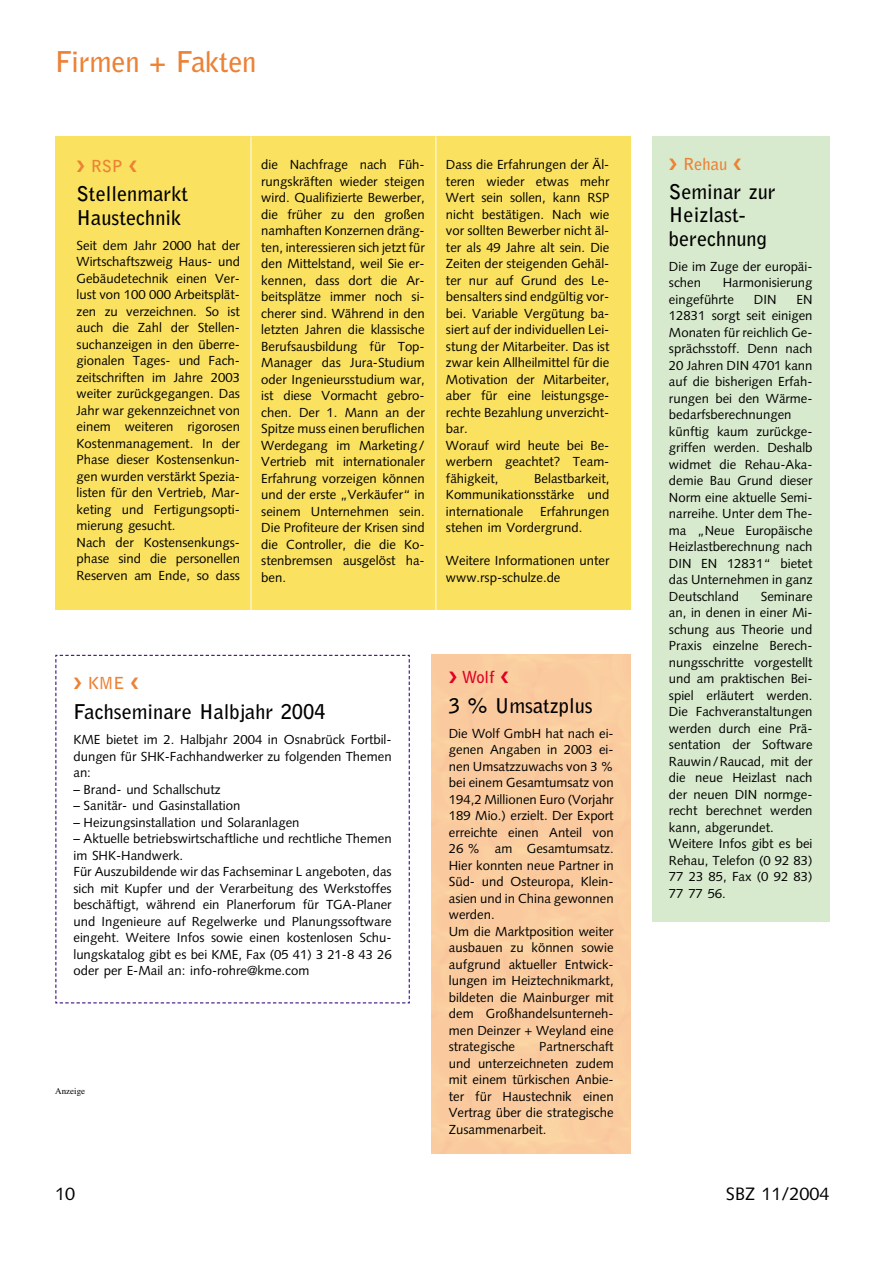
<style>
.page{position:relative;width:893px;height:1263px;background:#fff}
.page>*{position:absolute;margin:0;border:0;box-sizing:border-box;transform-origin:0 0}
.t1{font:700 28.5px "Bell Gothic";letter-spacing:-.01em;color:#ec8236}
.t2{font:700 20.25px/23.2px "Bell Gothic";color:#000}
.t3{font:18px "Syntax";color:#000}
.t4{font:700 16.5px "Bell Gothic";color:#ec8236}
.t5{font:700 16.5px "Bell Gothic";color:#df0024}
.t6{font:13.2px/16.5px "Syntax";color:#000}
.t7{font:9px "Times";color:#000}
</style>
<div class="page">
<div style="left:55px;top:136px;width:575px;height:474px;background:#fae15f"></div>
<hr style="left:250px;top:137px;width:1px;height:473px;background:#fff">
<hr style="left:435px;top:136px;width:1px;height:474px;background:#fff">
<div style="left:652px;top:136px;width:177px;height:786px;background:#d8eacd"></div>
<svg style="left:449px;top:672px;width:7px;height:11px"></svg>
<svg style="left:501px;top:672px;width:7px;height:11px"></svg>
<svg style="left:55px;top:655px;width:355px;height:348px"></svg>
<h1 class="t1" style="left:55px;top:51px;width:203px">Firmen + Fakten</h1>
<p class="t4" style="left:91px;top:159px;width:34px">RSP</p>
<h2 class="t2" style="left:77px;top:184px;width:113px">Stellenmarkt<br>Haustechnik</h2>
<p class="t6" style="left:77px;top:238px;width:165px">Seit dem Jahr 2000 hat der<br>Wirtschaftszweig Haus- und<br>Gebäudetechnik einen Ver&shy;lust von 100 000 Arbeitsplät&shy;zen zu verzeichnen. So ist auch die Zahl der Stellen&shy;suchanzeigen in den überre&shy;gionalen Tages- und Fach&shy;zeitschriften im Jahre 2003 weiter zurückgegangen. Das<br>Jahr war gekennzeichnet von einem weiteren rigorosen<br>Kostenmanagement. In der<br>Phase dieser Kostensenkun&shy;gen wurden verstärkt Spezia&shy;listen für den Vertrieb, Mar&shy;keting und Fertigungsopti&shy;mierung gesucht.<br>Nach der Kostensenkungs&shy;phase sind die personellen<br>Reserven am Ende, so dass</p>
<p class="t6" style="left:261px;top:158px;width:165px;text-align:justify">die Nachfrage nach Füh&shy;rungskräften wieder steigen wird. Qualifizierte Bewerber, die früher zu den großen namhaften Konzernen dräng&shy;ten, interessieren sich jetzt für den Mittelstand, weil Sie er&shy;kennen, dass dort die Ar&shy;beitsplätze immer noch si&shy;cherer sind. Während in den letzten Jahren die klassische Berufsausbildung für Top-Manager das Jura-Studium oder Ingenieursstudium war, ist diese Vormacht gebro&shy;chen. Der 1. Mann an der Spitze muss einen beruflichen Werdegang im Marketing/ Vertrieb mit internationaler Erfahrung vorzeigen können und der erste „Verkäufer“ in seinem Unternehmen sein.<br>Die Profiteure der Krisen sind die Controller, die die Ko&shy;stenbremsen ausgelöst ha&shy;ben.</p>
<p class="t6" style="left:446px;top:158px;width:165px">Dass die Erfahrungen der Äl&shy;teren wieder etwas mehr<br>Wert sein sollen, kann RSP nicht bestätigen. Nach wie vor sollten Bewerber nicht äl&shy;ter als 49 Jahre alt sein. Die<br>Zeiten der steigenden Gehäl&shy;ter nur auf Grund des Le&shy;bensalters sind endgültig vor&shy;bei. Variable Vergütung ba&shy;siert auf der individuellen Lei&shy;stung der Mitarbeiter. Das ist zwar kein Allheilmittel für die<br>Motivation der Mitarbeiter, aber für eine leistungsge&shy;rechte Bezahlung unverzicht&shy;bar.<br>Worauf wird heute bei Be&shy;werbern geachtet? Team&shy;fähigkeit,</p>
<p class="t6" style="left:446px;top:471px;width:165px;text-align:justify;text-indent:88px">Belastbarkeit, Kommunikationsstärke und internationale</p>
<p class="t6" style="left:446px;top:504px;width:165px;text-indent:94px">Erfahrungen stehen im Vordergrund.</p>
<p class="t6" style="left:446px;top:554px;width:165px">Weitere Informationen unter www.rsp-schulze.de</p>
<p class="t4" style="left:88px;top:677px;width:38px">KME</p>
<h2 class="t2" style="left:73px;top:702px;width:254px">Fachseminare Halbjahr 2004</h2>
<p class="t6" style="left:73px;top:733px;width:320px;text-align:justify">KME bietet im 2. Halbjahr 2004 in Osnabrück Fortbil&shy;dungen für SHK-Fachhandwerker zu folgenden Themen an:</p>
<p class="t6" style="left:73px;top:782px;width:149px">– Brand- und Schallschutz</p>
<p class="t6" style="left:73px;top:799px;width:168px">– Sanitär- und Gasinstallation</p>
<p class="t6" style="left:73px;top:815px;width:228px">– Heizungsinstallation und Solaranlagen</p>
<p class="t6" style="left:73px;top:832px;width:320px">– Aktuelle betriebswirtschaftliche und rechtliche Themen im SHK-Handwerk.<br>Für Auszubildende wir das Fachseminar L angeboten, das sich mit Kupfer und der Verarbeitung des Werkstoffes beschäftigt, während ein Planerforum für TGA-Planer und Ingenieure auf Regelwerke und Planungssoftware eingeht. Weitere Infos sowie einen kostenlosen Schu&shy;lungskatalog gibt es bei KME, Fax (05 41) 3 21-8 43 26 oder per E-Mail an: info-rohre@kme.com</p>
<p class="t7" style="left:55px;top:1088px;width:31px">Anzeige</p>
<p class="t5" style="left:462px;top:671px;width:34px">Wolf</p>
<h2 class="t2" style="left:449px;top:695px;width:145px">3 % Umsatzplus</h2>
<p class="t6" style="left:449px;top:726px;width:166px">Die Wolf GmbH hat nach ei&shy;genen Angaben in 2003 ei&shy;nen Umsatzzuwachs von 3 % bei einem Gesamtumsatz von<br>194,2 Millionen Euro (Vorjahr<br>189 Mio.) erzielt. Der Export erreichte einen Anteil von<br>26 % am Gesamtumsatz.<br>Hier konnten neue Partner in<br>Süd- und Osteuropa, Klein&shy;asien und in China gewonnen werden.<br>Um die Marktposition weiter ausbauen zu können sowie aufgrund aktueller Entwick&shy;lungen im Heiztechnikmarkt, bildeten die Mainburger mit dem Großhandelsunterneh&shy;men Deinzer + Weyland eine strategische</p>
<p class="t6" style="left:449px;top:1040px;width:166px;text-align:justify;text-indent:90px">Partnerschaft und unterzeichneten zudem mit einem türkischen Anbie&shy;ter für Haustechnik einen Vertrag über die strategische Zusammenarbeit.</p>
<p class="t4" style="left:683px;top:157px;width:46px">Rehau</p>
<h2 class="t2" style="left:669px;top:182px;width:108px">Seminar zur<br>Heizlast&shy;berechnung</h2>
<p class="t6" style="left:669px;top:259px;width:145px">Die im Zuge der europäi&shy;schen</p>
<p class="t6" style="left:669px;top:276px;width:145px;text-indent:54px">Harmonisierung eingeführte</p>
<p class="t6" style="left:669px;top:292px;width:145px;text-indent:127px">EN<br>12831 sorgt seit einigen<br>Monaten für reichlich Ge&shy;sprächsstoff. Denn nach<br>20 Jahren DIN 4701 kann auf die bisherigen Erfah&shy;rungen bei den Wärme&shy;bedarfsberechnungen künftig kaum zurückge&shy;griffen werden. Deshalb widmet die Rehau-Aka&shy;demie Bau Grund dieser<br>Norm eine aktuelle Semi&shy;narreihe. Unter dem The&shy;ma „Neue Europäische<br>Heizlastberechnung nach<br>DIN EN 12831“ bietet das Unternehmen in ganz<br>Deutschland</p>
<p class="t6" style="left:754px;top:292px;width:24px">DIN</p>
<p class="t6" style="left:669px;top:589px;width:145px;text-indent:92px">Seminare an, in denen in einer Mi&shy;schung aus Theorie und<br>Praxis einzelne Berech&shy;nungsschritte vorgestellt und am praktischen Bei&shy;spiel erläutert werden.<br>Die Fachveranstaltungen werden durch eine Prä&shy;sentation der Software<br>Rauwin/Raucad, mit der die neue Heizlast nach der neuen DIN normge&shy;recht berechnet werden kann, abgerundet.<br>Weitere Infos gibt es bei<br>Rehau, Telefon (0 92 83)<br>77 23 85, Fax (0 92 83)<br>77 77 56.</p>
<h3 class="t3" style="left:55px;top:1186px;width:22px">10</h3>
<h3 class="t3" style="left:726px;top:1186px;width:105px">SBZ 11/2004</h3>
</div>
